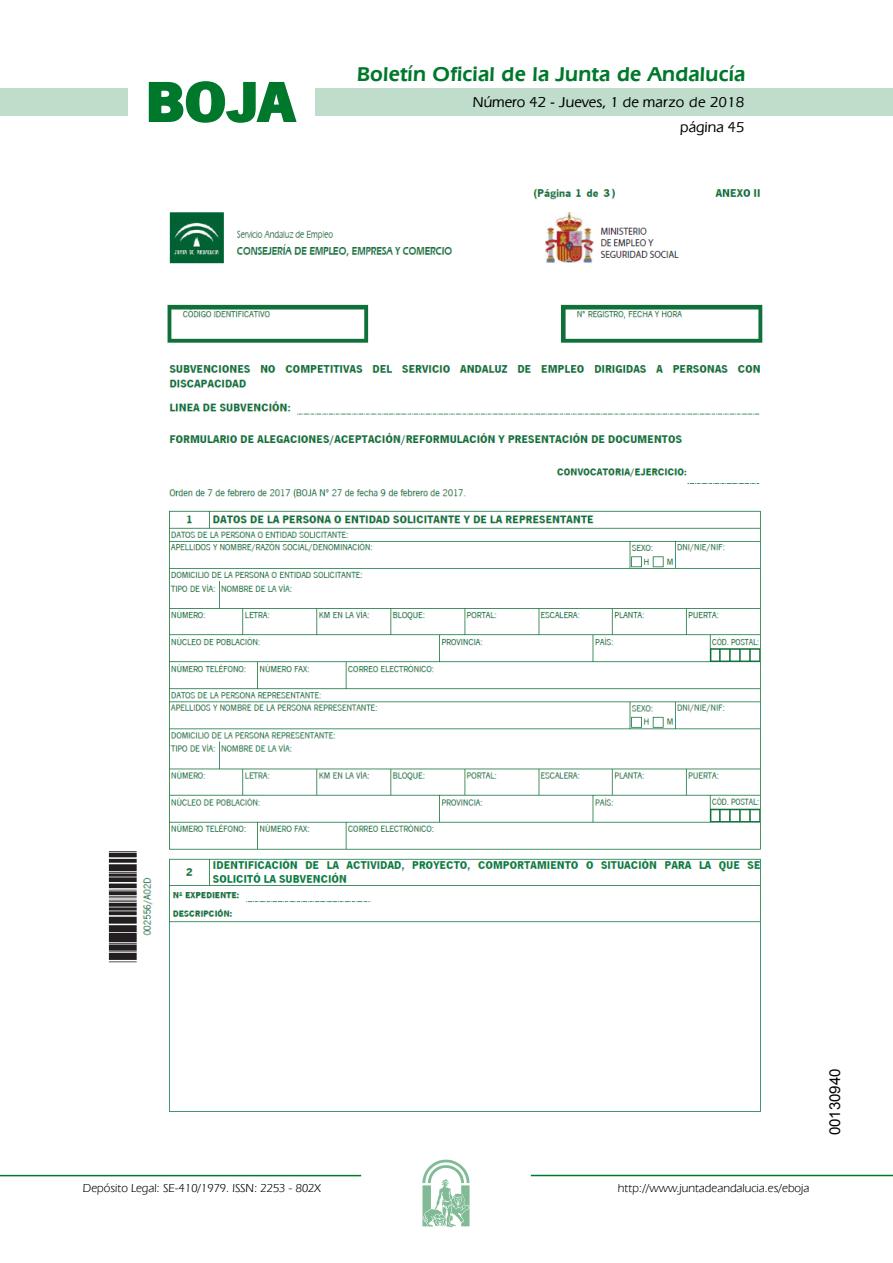
<style>
.page{position:relative;width:893px;height:1263px;background:#fff}
.page>*{position:absolute;margin:0;border:0;box-sizing:border-box;transform-origin:0 0}
.t1{font:700 57.75px "News Got T";color:#00782c;scale:1.14 1}
.t2{font:600 21px "Eras IT Cby BT";letter-spacing:.01em;color:#00782c}
.t3{font:500 15px/24.5px "Eras IT Cby BT";color:#000;text-align:right}
.t4{font:15px "Arial";color:#000}
.t5{font:12px "Eras IT Cby BT";color:#000}
</style>
<div class="page">
<div style="left:315px;top:88px;width:577px;height:28px;background:#bfddca"></div>
<div style="left:0;top:88px;width:128px;height:28px;background:#bfddca"></div>
<hr style="left:0;top:1175px;width:361px;height:1px;background:#00782c">
<svg style="left:422px;top:1159px;width:47px;height:68px"></svg>
<hr style="left:531px;top:1175px;width:361px;height:1px;background:#00782c">
<svg style="left:148px;top:81px;width:149px;height:42px"></svg>
<img style="left:108px;top:188px;width:655px;height:924px">
<h1 class="t1" style="left:145px;top:68px;width:133px">BOJA</h1>
<h2 class="t2" style="left:357px;top:62px;width:390px">Boletín Oficial de la Junta de Andalucía</h2>
<p class="t3" style="left:473px;top:90px;width:273px">Número 42 - Jueves, 1 de marzo de 2018 página 45</p>
<p class="t5" style="left:83px;top:1181px;width:239px">Depósito Legal: SE-410/1979. ISSN: 2253 - 802X</p>
<p class="t5" style="left:618px;top:1181px;width:193px">http://www.juntadeandalucia.es/eboja</p>
<p class="t4" style="left:825px;top:1135px;width:68px;rotate:-90deg">00130940</p>
</div>
